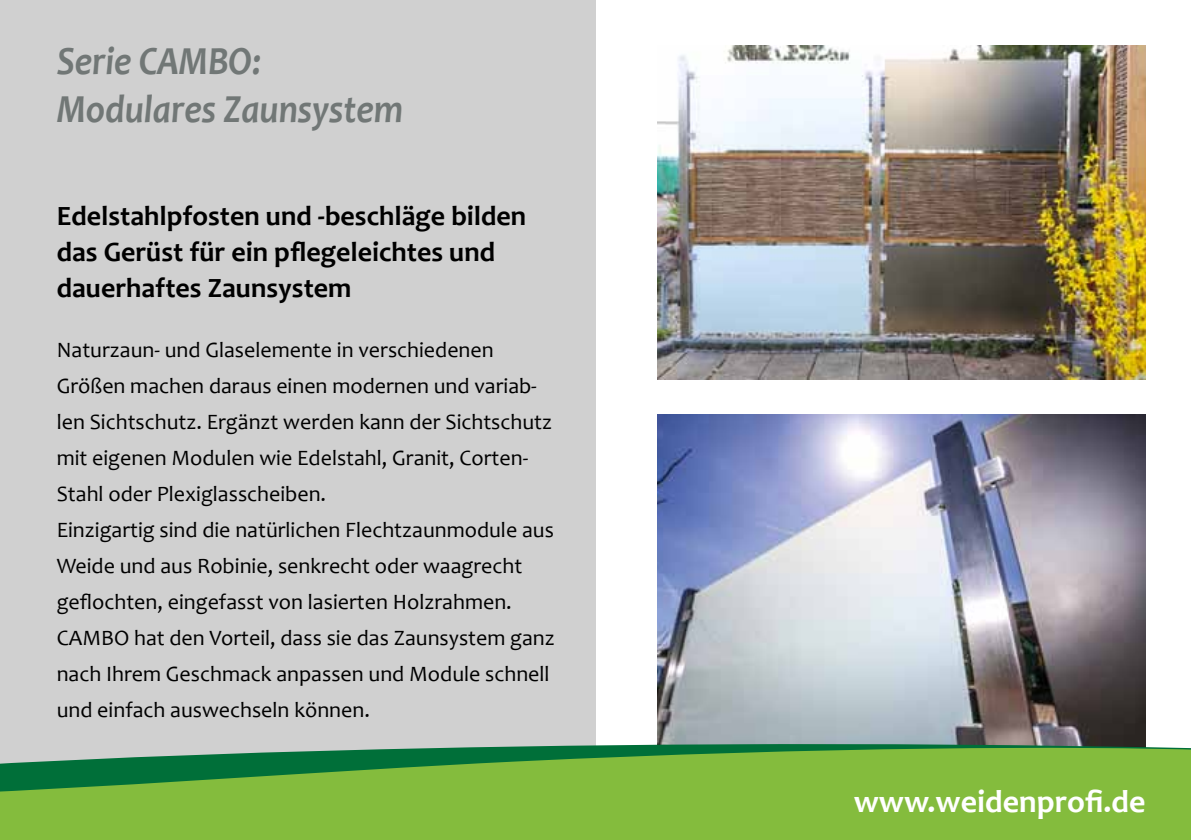
<style>
.page{position:relative;width:1191px;height:840px;background:#fff}
.page>*{position:absolute;margin:0;border:0;box-sizing:border-box;transform-origin:0 0}
.t1{font:italic 700 40px/48px "Candara";color:#717776;scale:.9 1}
.t2{font:700 32px "Candara";color:#fff}
.t3{font:700 28px/36px "Candara";color:#000}
.t4{font:22px/36px "Candara";color:#000}
</style>
<div class="page">
<img style="left:658px;top:414px;width:487px;height:318px">
<div style="left:0;top:0;width:595px;height:800px;background:#d0d0d0"></div>
<svg style="left:595px;top:732px;width:551px;height:13px;background:#92999c"></svg>
<svg style="left:0;top:745px;width:1191px;height:94px;background:#74b142"></svg>
<img style="left:658px;top:45px;width:487px;height:334px">
<h1 class="t1" style="left:57px;top:37px;width:386px">Serie CAMBO:<br>Modulares Zaunsystem</h1>
<p class="t3" style="left:57px;top:197px;width:471px">Edelstahlpfosten und -beschläge bilden das Gerüst für ein pflegeleichtes und dauerhaftes Zaunsystem</p>
<p class="t4" style="left:57px;top:331px;width:500px">Naturzaun- und Glaselemente in verschiedenen Größen machen daraus einen modernen und variab&shy;len Sichtschutz. Ergänzt werden kann der Sichtschutz mit eigenen Modulen wie Edelstahl, Granit, Corten-Stahl oder Plexiglasscheiben.<br>Einzigartig sind die natürlichen Flechtzaunmodule aus Weide und aus Robinie, senkrecht oder waagrecht geflochten, eingefasst von lasierten Holzrahmen.<br>CAMBO hat den Vorteil, dass sie das Zaunsystem ganz nach Ihrem Geschmack anpassen und Module schnell und einfach auswechseln können.</p>
<h2 class="t2" style="left:853px;top:781px;width:293px">www.weidenprofi.de</h2>
</div>
